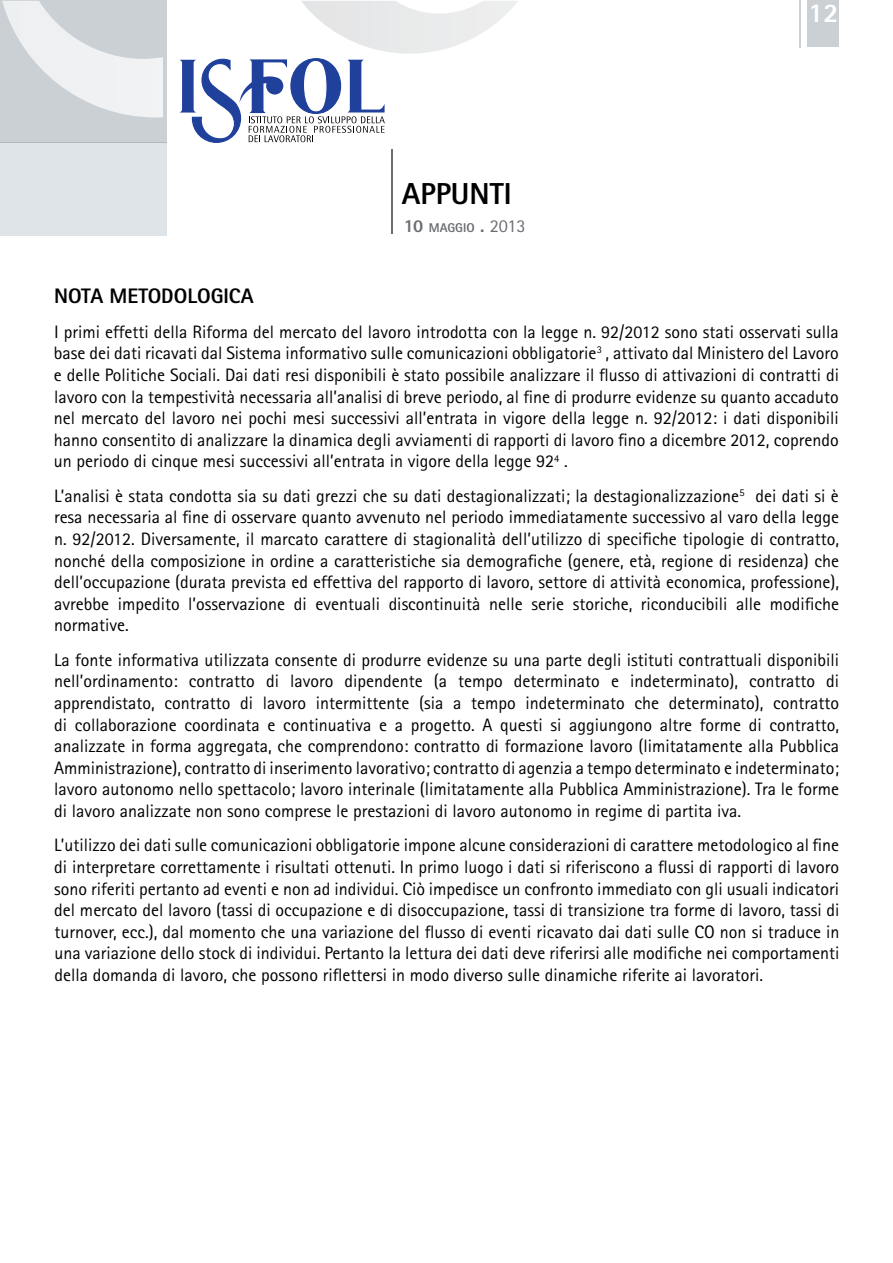
<style>
.page{position:relative;width:893px;height:1263px;background:#fff}
.page>*{position:absolute;margin:0;border:0;box-sizing:border-box;transform-origin:0 0}
.t1{font:800 30.3px "Rotis Sans Serif";color:#000}
.t2{font:800 27px "Rotis Sans Serif";color:#fff}
.t3{font:800 21px "Rotis Sans Serif";color:#000}
.t4{font:18px/21.6px "Rotis Sans Serif";color:#000;text-align:justify}
.t5{font:800 12.75px "Rotis Sans Serif";color:#6a6d71}
.s1{font-size:18.15px}
.s2{font-weight:400;font-size:18.15px}
</style>
<div class="page">
<div style="left:0;top:0;width:167px;height:143px;background:#cbd0d4"></div>
<div style="left:0;top:143px;width:167px;height:93px;background:#dfe4e8"></div>
<hr style="left:391px;top:149px;width:2px;height:85px;background:#6a6d71">
<svg style="left:2px;top:1px;width:516px;height:116px"></svg>
<hr style="left:799px;top:0;width:2px;height:48px;background:#cbd0d4">
<div style="left:807px;top:0;width:32px;height:47px;background:#cbd0d4"></div>
<svg style="left:180px;top:58px;width:205px;height:85px"></svg>
<h1 class="t1" style="left:402px;top:175px;width:111px">APPUNTI</h1>
<p class="t5" style="left:404px;top:220px;width:123px"><span class="s1">10</span> MAGGIO <span class="s1">.</span> <span class="s2">2013</span></p>
<h2 class="t2" style="left:808px;top:-5px;width:32px">12</h2>
<p class="t3" style="left:54px;top:283px;width:13px">NOTA</p>
<p class="t3" style="left:110px;top:283px;width:14px">METODO</p>
<p class="t3" style="left:187px;top:283px;width:22px">LOGICA</p>
<p class="t4" style="left:54px;top:321px;width:787px">I primi effetti della Riforma del mercato del lavoro introdotta con la legge n. 92/2012 sono stati osservati sulla base dei dati ricavati dal Sistema informativo sulle comunicazioni obbligatorie<sup>3</sup> , attivato dal Ministero del Lavoro e delle Politiche Sociali. Dai dati resi disponibili è stato possibile analizzare il flusso di attivazioni di contratti di lavoro con la tempestività necessaria all’analisi di breve periodo, al fine di produrre evidenze su quanto accaduto nel mercato del lavoro nei pochi mesi successivi all’entrata in vigore della legge n. 92/2012: i dati disponibili hanno consentito di analizzare la dinamica degli avviamenti di rapporti di lavoro fino a dicembre 2012, coprendo un periodo di cinque mesi successivi all’entrata in vigore della legge 92<sup>4</sup> .</p>
<p class="t4" style="left:54px;top:485px;width:787px">L’analisi è stata condotta sia su dati grezzi che su dati destagionalizzati; la destagionalizzazione<sup>5</sup> dei dati si è resa necessaria al fine di osservare quanto avvenuto nel periodo immediatamente successivo al varo della legge n. 92/2012. Diversamente, il marcato carattere di stagionalità dell’utilizzo di specifiche tipologie di contratto, nonché della composizione in ordine a caratteristiche sia demografiche (genere, età, regione di residenza) che dell’occupazione (durata prevista ed effettiva del rapporto di lavoro, settore di attività economica, professione), avrebbe impedito l’osservazione di eventuali discontinuità nelle serie storiche, riconducibili alle modifiche normative.</p>
<p class="t4" style="left:54px;top:649px;width:787px">La fonte informativa utilizzata consente di produrre evidenze su una parte degli istituti contrattuali disponibili nell’ordinamento: contratto di lavoro dipendente (a tempo determinato e indeterminato), contratto di apprendistato, contratto di lavoro intermittente (sia a tempo indeterminato che determinato), contratto di collaborazione coordinata e continuativa e a progetto. A questi si aggiungono altre forme di contratto, analizzate in forma aggregata, che comprendono: contratto di formazione lavoro (limitatamente alla Pubblica Amministrazione), contratto di inserimento lavorativo; contratto di agenzia a tempo determinato e indeterminato; lavoro autonomo nello spettacolo; lavoro interinale (limitatamente alla Pubblica Amministrazione). Tra le forme di lavoro analizzate non sono comprese le prestazioni di lavoro autonomo in regime di partita iva.</p>
<p class="t4" style="left:54px;top:834px;width:787px">L’utilizzo dei dati sulle comunicazioni obbligatorie impone alcune considerazioni di carattere metodologico al fine di interpretare correttamente i risultati ottenuti. In primo luogo i dati si riferiscono a flussi di rapporti di lavoro sono riferiti pertanto ad eventi e non ad individui. Ciò impedisce un confronto immediato con gli usuali indicatori del mercato del lavoro (tassi di occupazione e di disoccupazione, tassi di transizione tra forme di lavoro, tassi di turnover, ecc.), dal momento che una variazione del flusso di eventi ricavato dai dati sulle CO non si traduce in una variazione dello stock di individui. Pertanto la lettura dei dati deve riferirsi alle modifiche nei comportamenti della domanda di lavoro, che possono riflettersi in modo diverso sulle dinamiche riferite ai lavoratori.</p>
</div>
